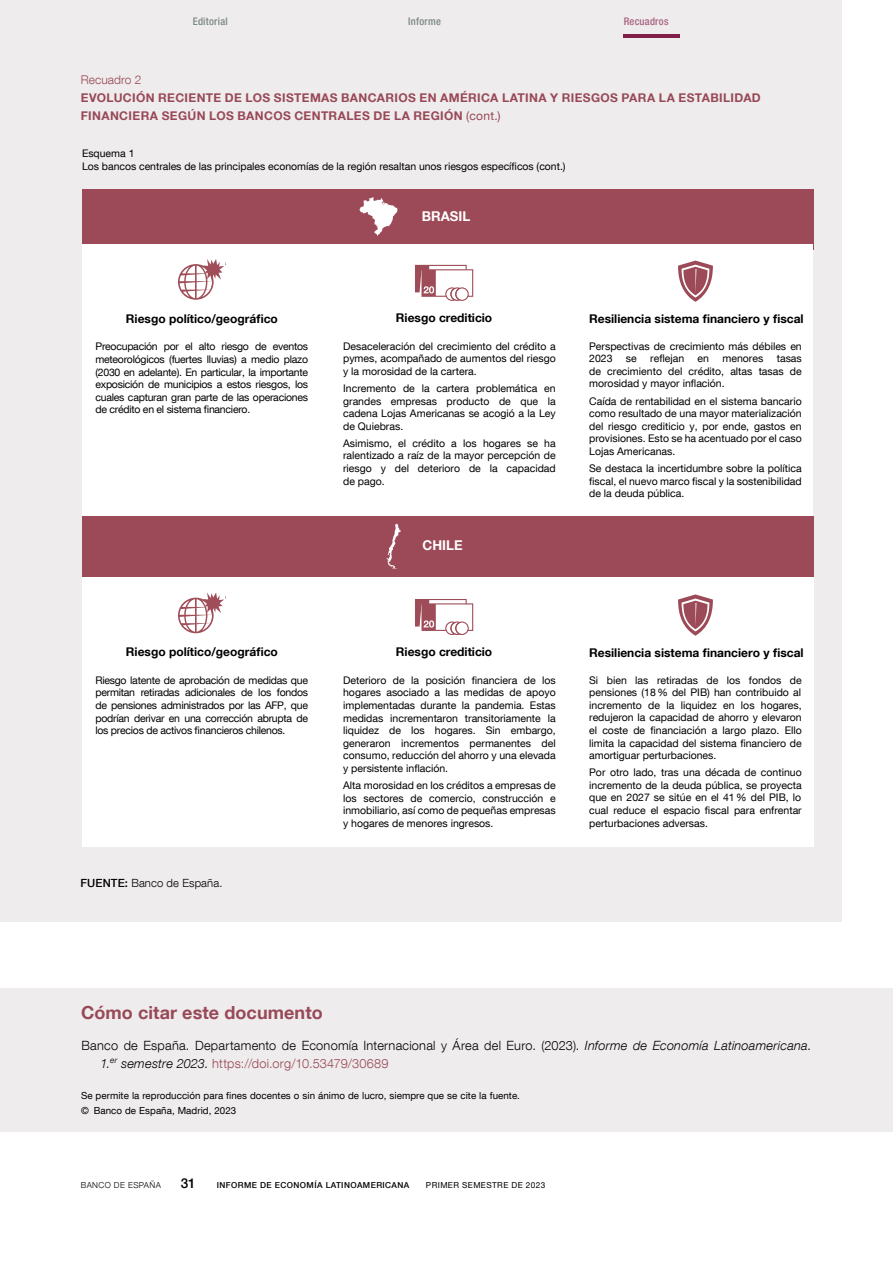
<style>
.page{position:relative;width:893px;height:1263px;background:#fff}
.page>*{position:absolute;margin:0;border:0;box-sizing:border-box;transform-origin:0 0}
.Indice_1{font:700 18px "Bd E Neue Helvetica";letter-spacing:.005em;color:#984957}
.t1{font:700 13.5px "Bd E Neue Helvetica";color:#fff}
.t2{font:500 13.5px "Bd E Neue Helvetica";color:#000}
.Texto_bibliografía{font:300 12.75px/18px "Bd E Neue Helvetica";letter-spacing:.02em;color:#000}
.t3{font:700 12px "Bd E Neue Helvetica";color:#000}
.t4{font:700 12px/18px "Bd E Neue Helvetica";letter-spacing:.03em;color:#984856}
.Numero_recuadro{font:300 12px "Bd E Neue Helvetica";letter-spacing:.005em;color:#984856}
.t5{font:300 11.25px "Bd E Neue Helvetica";letter-spacing:.01em;color:#000}
.t6{font:10.5px/12.6px "Bd E Neue Helvetica";color:#000;text-align:justify}
.t7{font:500 condensed 10.5px "Bd E Neue Helvetica";letter-spacing:.025em;color:#7a8785}
.t8{font:500 condensed 10.5px "Bd E Neue Helvetica";letter-spacing:.025em;color:#a6627e}
.Texto_ISSN{font:9.75px "Bd E Neue Helvetica";letter-spacing:.005em;color:#000}
.t9{font:500 8.25px "Bd E Neue Helvetica";letter-spacing:.05em;color:#000}
.t10{font:8.25px "Bd E Neue Helvetica";letter-spacing:.05em;color:#000}
.t11{font:300 8.25px "Bd E Neue Helvetica";letter-spacing:.05em;color:#000}
.s1{font-weight:400}
.s2{font-weight:500}
.s3{font-style:italic}
.s4{color:#984856}
</style>
<div class="page">
<div style="left:0;top:0;width:842px;height:921px;background:#efeced"></div>
<div style="left:82px;top:189px;width:731px;height:60px;background:#9c4a57"></div>
<div style="left:82px;top:244px;width:731px;height:273px;background:#fff"></div>
<div style="left:82px;top:573px;width:731px;height:273px;background:#fff"></div>
<svg style="left:415px;top:265px;width:58px;height:36px"></svg>
<svg style="left:415px;top:599px;width:58px;height:36px"></svg>
<svg style="left:359px;top:197px;width:38px;height:39px"></svg>
<svg style="left:178px;top:259px;width:48px;height:41px"></svg>
<svg style="left:178px;top:592px;width:48px;height:41px"></svg>
<div style="left:82px;top:517px;width:731px;height:60px;background:#9c4a57"></div>
<svg style="left:386px;top:524px;width:15px;height:45px"></svg>
<svg style="left:678px;top:261px;width:35px;height:41px"></svg>
<svg style="left:678px;top:594px;width:35px;height:42px"></svg>
<div style="left:0;top:988px;width:893px;height:143px;background:#efeced"></div>
<hr style="left:624px;top:34px;width:56px;height:4px;background:#801f47">
<p class="t7" style="left:193px;top:15px;width:37px">Editorial</p>
<p class="t7" style="left:408px;top:15px;width:34px">Informe</p>
<p class="t8" style="left:624px;top:15px;width:46px">Recuadros</p>
<p class="Numero_recuadro" style="left:81px;top:72px;width:62px">Recuadro 2</p>
<h2 class="t4" style="left:81px;top:88px;width:682px">EVOLUCIÓN RECIENTE DE LOS SISTEMAS BANCARIOS EN AMÉRICA LATINA Y RIESGOS PARA LA ESTABILIDAD<br>FINANCIERA SEGÚN LOS BANCOS CENTRALES DE LA REGIÓN <span class="s1">(cont.)</span></h2>
<p class="t6" style="left:82px;top:147px;width:485px">Esquema 1<br>Los bancos centrales de las principales economías de la región resaltan unos riesgos específicos (cont.)</p>
<p class="t1" style="left:422px;top:207px;width:50px">BRASIL</p>
<p class="t3" style="left:126px;top:311px;width:153px">Riesgo político/geográfico</p>
<p class="t6" style="left:95px;top:340px;width:214px">Preocupación por el alto riesgo de eventos meteorológicos (fuertes lluvias) a medio plazo (2030 en adelante). En particular, la importante exposición de municipios a estos riesgos, los cuales capturan gran parte de las operaciones de crédito en el sistema financiero.</p>
<p class="t3" style="left:396px;top:310px;width:98px">Riesgo crediticio</p>
<p class="t6" style="left:343px;top:339px;width:214px">Desaceleración del crecimiento del crédito a pymes, acompañado de aumentos del riesgo y la morosidad de la cartera.</p>
<p class="t6" style="left:343px;top:382px;width:214px">Incremento de la cartera problemática en grandes empresas producto de que la cadena Lojas Americanas se acogió a la Ley de Quiebras.</p>
<p class="t6" style="left:343px;top:437px;width:214px">Asimismo, el crédito a los hogares se ha ralentizado a raíz de la mayor percepción de riesgo y del deterioro de la capacidad de pago.</p>
<p class="t1" style="left:423px;top:537px;width:41px">CHILE</p>
<p class="t3" style="left:589px;top:311px;width:216px">Resiliencia sistema financiero y fiscal</p>
<p class="t6" style="left:589px;top:339px;width:214px">Perspectivas de crecimiento más débiles en<br>2023</p>
<p class="t6" style="left:626px;top:352px;width:12px">se</p>
<p class="t6" style="left:650px;top:352px;width:36px">reflejan</p>
<p class="t6" style="left:698px;top:352px;width:13px">en</p>
<p class="t6" style="left:722px;top:352px;width:42px">menores</p>
<p class="t6" style="left:589px;top:352px;width:214px;text-indent:188px">tasas de crecimiento del crédito, altas tasas de morosidad y mayor inflación.</p>
<p class="t6" style="left:589px;top:394px;width:214px">Caída de rentabilidad en el sistema bancario como resultado de una mayor materialización del riesgo crediticio y, por ende, gastos en provisiones. Esto se ha acentuado por el caso Lojas Americanas.</p>
<p class="t6" style="left:589px;top:462px;width:214px">Se destaca la incertidumbre sobre la política fiscal, el nuevo marco fiscal y la sostenibilidad de la deuda pública.</p>
<p class="t3" style="left:126px;top:644px;width:153px">Riesgo político/geográfico</p>
<p class="t6" style="left:95px;top:673px;width:214px">Riesgo latente de aprobación de medidas que permitan retiradas adicionales de los fondos de pensiones administrados por las AFP, que podrían derivar en una corrección abrupta de los precios de activos financieros chilenos.</p>
<p class="t5" style="left:80px;top:876px;width:143px"><span class="s2">FUENTE:</span> Banco de España.</p>
<p class="t3" style="left:396px;top:644px;width:98px">Riesgo crediticio</p>
<p class="t6" style="left:343px;top:673px;width:214px">Deterioro de la posición financiera de los hogares asociado a las medidas de apoyo implementadas durante la pandemia. Estas medidas incrementaron transitoriamente la liquidez de los hogares. Sin embargo, generaron incrementos permanentes del consumo, reducción del ahorro y una elevada y persistente inflación.</p>
<p class="t6" style="left:343px;top:779px;width:214px">Alta morosidad en los créditos a empresas de los sectores de comercio, construcción e inmobiliario, así como de pequeñas empresas y hogares de menores ingresos.</p>
<p class="t3" style="left:589px;top:645px;width:216px">Resiliencia sistema financiero y fiscal</p>
<p class="t6" style="left:589px;top:673px;width:214px">Si bien las retiradas de los fondos de pensiones (18 % del PIB) han contribuido al incremento de la liquidez en los hogares, redujeron la capacidad de ahorro y elevaron el coste de financiación a largo plazo. Ello limita la capacidad del sistema financiero de amortiguar perturbaciones.</p>
<p class="t6" style="left:589px;top:766px;width:214px">Por otro lado, tras una década de continuo incremento de la deuda pública, se proyecta que en 2027 se sitúe en el 41 % del PIB, lo cual reduce el espacio fiscal para enfrentar perturbaciones adversas.</p>
<p class="Indice_1" style="left:81px;top:1001px;width:243px">Cómo citar este documento</p>
<p class="Texto_bibliografía" style="left:101px;top:1036px;width:712px;text-indent:-19px">Banco de España. Departamento de Economía Internacional y Área del Euro. (2023). <span class="s3">Informe de Economía Latinoamericana.<br>1.</span><sup>er</sup> <span class="s3">semestre 2023.</span> <span class="s4">https://doi.org/10.53479/30689</span></p>
<p class="Texto_ISSN" style="left:81px;top:1090px;width:440px">Se permite la reproducción para fines docentes o sin ánimo de lucro, siempre que se cite la fuente.</p>
<p class="Texto_ISSN" style="left:81px;top:1105px;width:157px">© Banco de España, Madrid, 2023</p>
<p class="t11" style="left:81px;top:1180px;width:82px">BANCO DE ESPAÑA</p>
<p class="t2" style="left:181px;top:1175px;width:16px">31</p>
<p class="t9" style="left:217px;top:1180px;width:194px">INFORME DE ECONOMÍA LATINOAMERICANA</p>
<p class="t10" style="left:426px;top:1180px;width:121px">PRIMER SEMESTRE DE 2023</p>
</div>
